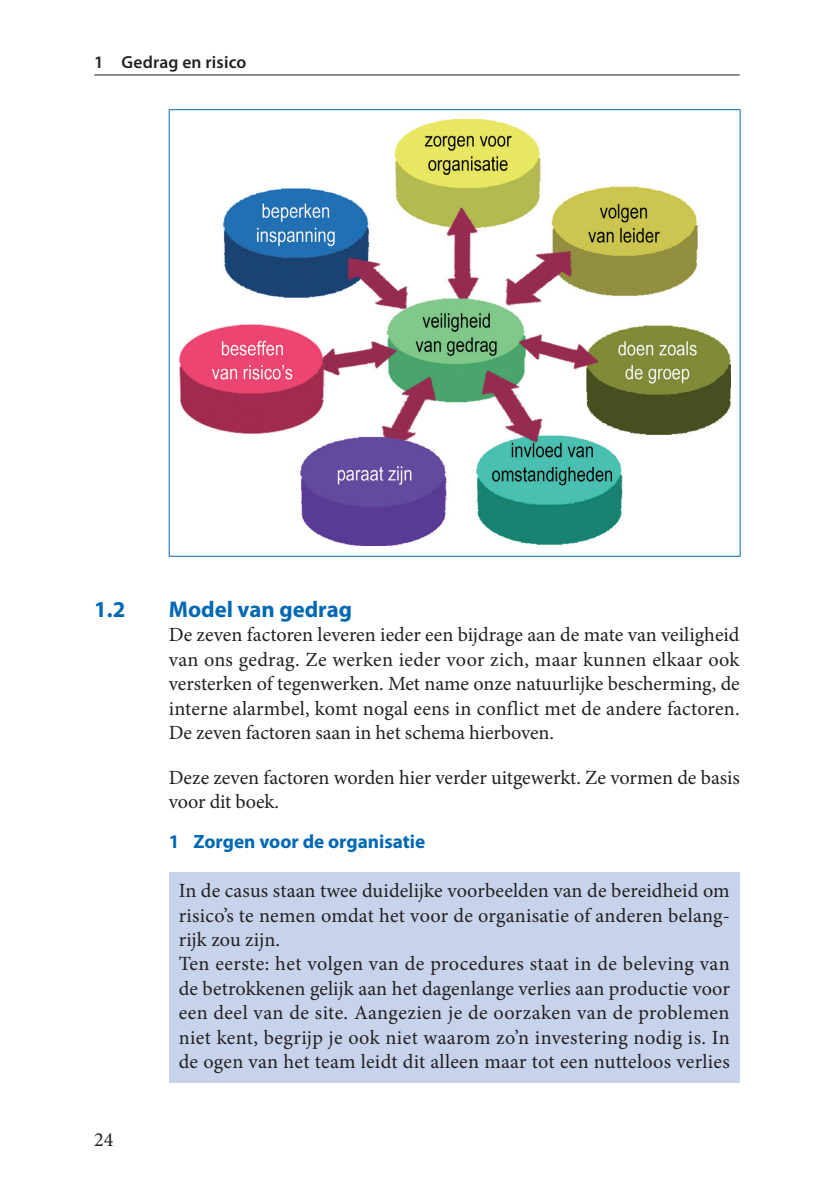
<style>
.page{position:relative;width:834px;height:1201px;background:#fff}
.page>*{position:absolute;margin:0;border:0;box-sizing:border-box;transform-origin:0 0}
.t1{font:700 22.75px "Myriad Pro";color:#0168b3}
.t2{font:20.12px/24.5px "Minion Pro";letter-spacing:.005em;color:#231f20}
.t3{font:700 19.25px "Myriad Pro";color:#0168b3}
.t4{font:600 17.5px "Myriad Pro";letter-spacing:.01em;color:#231f20}
</style>
<div class="page">
<hr style="left:94px;top:75px;width:645px;height:1px;background:#231f20">
<div style="left:169px;top:872px;width:570px;height:88px;background:#c6d3eb"></div>
<div style="left:169px;top:946px;width:570px;height:136px;background:#c6d3eb"></div>
<hr style="left:169px;top:109px;width:571px;height:1px;background:#0168b3">
<hr style="left:169px;top:110px;width:1px;height:446px;background:#0168b3">
<hr style="left:739px;top:110px;width:1px;height:446px;background:#0168b3">
<hr style="left:169px;top:556px;width:571px;height:1px;background:#0168b3">
<img style="left:179px;top:120px;width:551px;height:425px">
<p class="t4" style="left:94px;top:55px;width:154px">1 Gedrag en risico</p>
<p class="t1" style="left:94px;top:600px;width:33px">1.2</p>
<p class="t1" style="left:169px;top:600px;width:185px">Model van gedrag</p>
<p class="t2" style="left:169px;top:624px;width:572px;text-align:justify">De zeven factoren leveren ieder een bijdrage aan de mate van veiligheid van ons gedrag. Ze werken ieder voor zich, maar kunnen elkaar ook versterken of tegenwerken. Met name onze natuurlijke bescherming, de interne alarmbel, komt nogal eens in conflict met de andere factoren.<br>De zeven factoren saan in het schema hierboven.</p>
<p class="t2" style="left:169px;top:766px;width:572px">Deze zeven factoren worden hier verder uitgewerkt. Ze vormen de basis voor dit boek.</p>
<p class="t3" style="left:169px;top:834px;width:258px">1 Zorgen voor de organisatie</p>
<p class="t2" style="left:179px;top:880px;width:552px">In de casus staan twee duidelijke voorbeelden van de bereidheid om risico’s te nemen omdat het voor de organisatie of anderen belang&shy;rijk zou zijn.<br>Ten eerste: het volgen van de procedures staat in de beleving van de betrokkenen gelijk aan het dagenlange verlies aan productie voor een deel van de site. Aangezien je de oorzaken van de problemen niet kent, begrijp je ook niet waarom zo’n investering nodig is. In de ogen van het team leidt dit alleen maar tot een nutteloos verlies</p>
<p class="t2" style="left:94px;top:1129px;width:21px">24</p>
</div>
